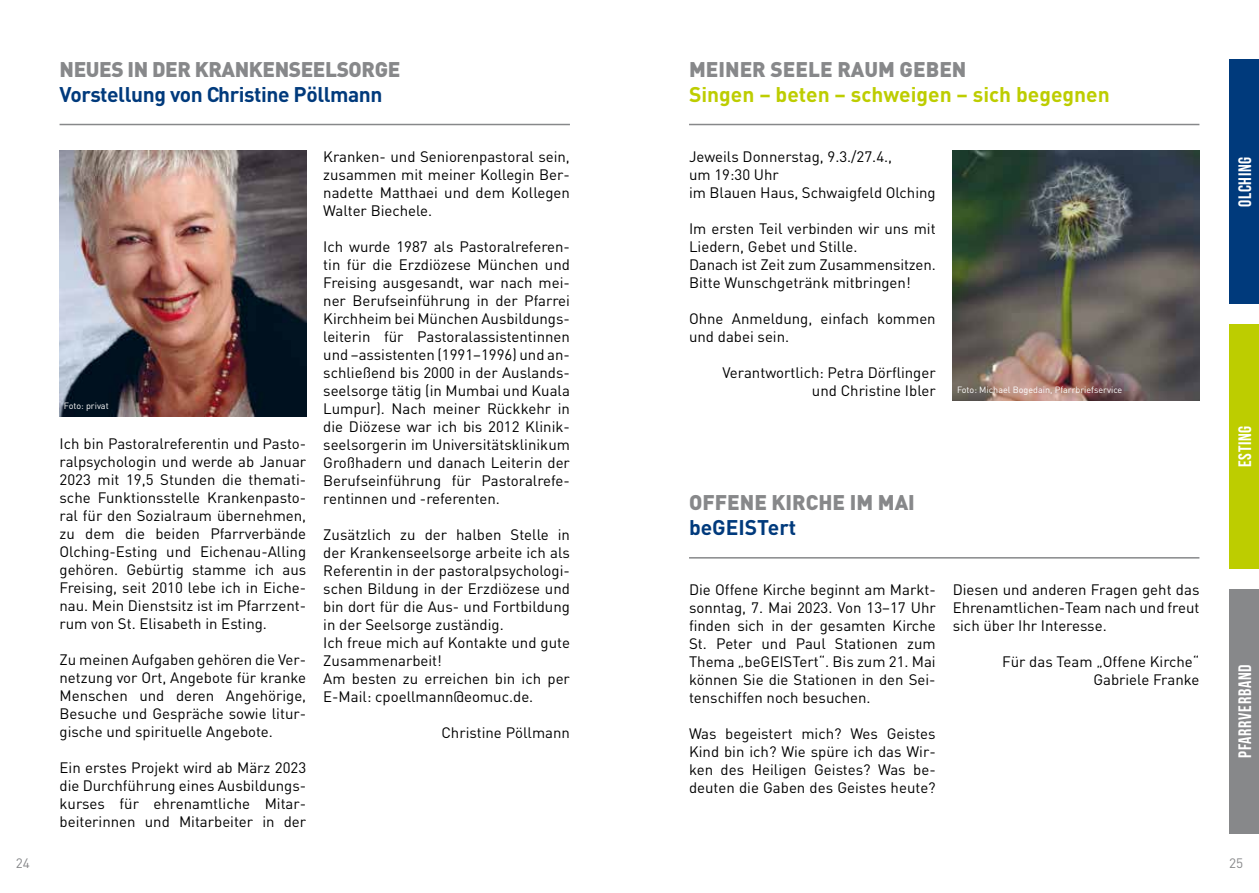
<style>
.page{position:relative;width:1259px;height:893px;background:#fff}
.page>*{position:absolute;margin:0;border:0;box-sizing:border-box;transform-origin:0 0}
.t1{font:900 21px "DIN";color:#87888a}
.t2{font:700 21px "DIN";color:#bdcd00}
.t3{font:700 21px "DIN";letter-spacing:-.02em;color:#003a7c}
.t4{font:900 21px "DIN";letter-spacing:-.02em;color:#87888a}
.t5{font:700 21px "DIN";color:#003a7c}
.t6{font:18px "Bebas Neue";letter-spacing:.04em;color:#fff}
.t7{font:15px/18px "DIN";color:#000;text-align:justify}
.t8{font:13.5px "DIN";color:#87888a}
.t9{font:9px "DIN";color:#fff}
</style>
<div class="page">
<div style="left:1229px;top:589px;width:30px;height:244px;background:#87888a"></div>
<div style="left:1229px;top:324px;width:30px;height:245px;background:#bdcd00"></div>
<div style="left:1229px;top:60px;width:30px;height:244px;background:#003a7c"></div>
<hr style="left:689px;top:124px;width:510px;height:1px;background:#87888a">
<hr style="left:689px;top:557px;width:510px;height:2px;background:#87888a">
<hr style="left:60px;top:124px;width:510px;height:1px;background:#87888a">
<img style="left:60px;top:151px;width:246px;height:266px">
<img style="left:952px;top:150px;width:247px;height:251px">
<h1 class="t4" style="left:60px;top:55px;width:342px">NEUES IN DER KRANKENSEELSORGE</h1>
<h1 class="t3" style="left:60px;top:80px;width:324px">Vorstellung von Christine Pöllmann</h1>
<p class="t9" style="left:64px;top:401px;width:46px">Foto: privat</p>
<p class="t7" style="left:60px;top:435px;width:248px">Ich bin Pastoralreferentin und Pasto&shy;ralpsychologin und werde ab Januar 2023 mit 19,5 Stunden die themati&shy;sche Funktionsstelle Krankenpasto&shy;ral für den Sozialraum übernehmen, zu dem die beiden Pfarrverbände Olching-Esting und Eichenau-Alling gehören. Gebürtig stamme ich aus Freising, seit 2010 lebe ich in Eiche&shy;nau. Mein Dienstsitz ist im Pfarrzent&shy;rum von St. Elisabeth in Esting.</p>
<p class="t7" style="left:60px;top:651px;width:248px">Zu meinen Aufgaben gehören die Ver&shy;netzung vor Ort, Angebote für kranke Menschen und deren Angehörige, Besuche und Gespräche sowie litur&shy;gische und spirituelle Angebote.</p>
<p class="t7" style="left:60px;top:759px;width:248px">Ein erstes Projekt wird ab März 2023 die Durchführung eines Ausbildungs&shy;kurses für ehrenamtliche Mitar&shy;beiterinnen und Mitarbeiter in der</p>
<p class="t7" style="left:323px;top:148px;width:248px">Kranken- und Seniorenpastoral sein, zusammen mit meiner Kollegin Ber&shy;nadette Matthaei und dem Kollegen Walter Biechele.</p>
<p class="t7" style="left:323px;top:238px;width:248px">Ich wurde 1987 als Pastoralreferen&shy;tin für die Erzdiözese München und Freising ausgesandt, war nach mei&shy;ner Berufseinführung in der Pfarrei Kirchheim bei München Ausbildungs&shy;leiterin für Pastoralassistentinnen und –assistenten (1991–1996) und an&shy;schließend bis 2000 in der Auslands&shy;seelsorge tätig (in Mumbai und Kuala Lumpur). Nach meiner Rückkehr in die Diözese war ich bis 2012 Klinik&shy;seelsorgerin im Universitätsklinikum Großhadern und danach Leiterin der Berufseinführung für Pastoralrefe&shy;rentinnen und -referenten.</p>
<p class="t7" style="left:323px;top:526px;width:248px;text-align:left">Zusätzlich zu der halben Stelle in der Krankenseelsorge arbeite ich als Referentin in der pastoralpsychologi&shy;schen Bildung in der Erzdiözese und bin dort für die Aus- und Fortbildung in der Seelsorge zuständig.<br>Ich freue mich auf Kontakte und gute Zusammenarbeit!<br>Am besten zu erreichen bin ich per E-Mail: cpoellmann@eomuc.de.</p>
<p class="t7" style="left:441px;top:724px;width:130px">Christine Pöllmann</p>
<h1 class="t1" style="left:689px;top:55px;width:279px">MEINER SEELE RAUM GEBEN</h1>
<h1 class="t2" style="left:689px;top:80px;width:422px">Singen – beten – schweigen – sich begegnen</h1>
<p class="t7" style="left:689px;top:148px;width:248px;text-align:left">Jeweils Donnerstag, 9.3./27.4.,<br>um 19:30 Uhr<br>im Blauen Haus, Schwaigfeld Olching</p>
<p class="t7" style="left:689px;top:220px;width:248px;text-align:left">Im ersten Teil verbinden wir uns mit Liedern, Gebet und Stille.<br>Danach ist Zeit zum Zusammensitzen.<br>Bitte Wunschgetränk mitbringen!</p>
<p class="t7" style="left:689px;top:310px;width:248px">Ohne Anmeldung, einfach kommen und dabei sein.</p>
<p class="t7" style="left:722px;top:364px;width:215px;text-align:right">Verantwortlich: Petra Dörflinger und Christine Ibler</p>
<p class="t9" style="left:957px;top:384px;width:167px">Foto: Michael Bogedain, Pfarrbriefservice</p>
<h1 class="t1" style="left:689px;top:488px;width:227px">OFFENE KIRCHE IM MAI</h1>
<h1 class="t5" style="left:689px;top:513px;width:109px">beGEISTert</h1>
<p class="t7" style="left:689px;top:581px;width:248px">Die Offene Kirche beginnt am Markt&shy;sonntag, 7. Mai 2023. Von 13–17 Uhr finden sich in der gesamten Kirche St. Peter und Paul Stationen zum Thema „beGEISTert“. Bis zum 21. Mai können Sie die Stationen in den Sei&shy;tenschiffen noch besuchen.</p>
<p class="t7" style="left:689px;top:725px;width:248px">Was begeistert mich? Wes Geistes Kind bin ich? Wie spüre ich das Wir&shy;ken des Heiligen Geistes? Was be&shy;deuten die Gaben des Geistes heute?</p>
<p class="t7" style="left:952px;top:581px;width:248px">Diesen und anderen Fragen geht das Ehrenamtlichen-Team nach und freut sich über Ihr Interesse.</p>
<p class="t7" style="left:1002px;top:653px;width:199px;text-align:right">Für das Team „Offene Kirche“<br>Gabriele Franke</p>
<p class="t6" style="left:1235px;top:207px;width:52px;rotate:-90deg">OLCHING</p>
<p class="t6" style="left:1235px;top:467px;width:43px;rotate:-90deg">ESTING</p>
<p class="t6" style="left:1235px;top:758px;width:95px;rotate:-90deg">PFARRVERBAND</p>
<p class="t8" style="left:16px;top:856px;width:16px">24</p>
<p class="t8" style="left:1229px;top:856px;width:16px">25</p>
</div>
